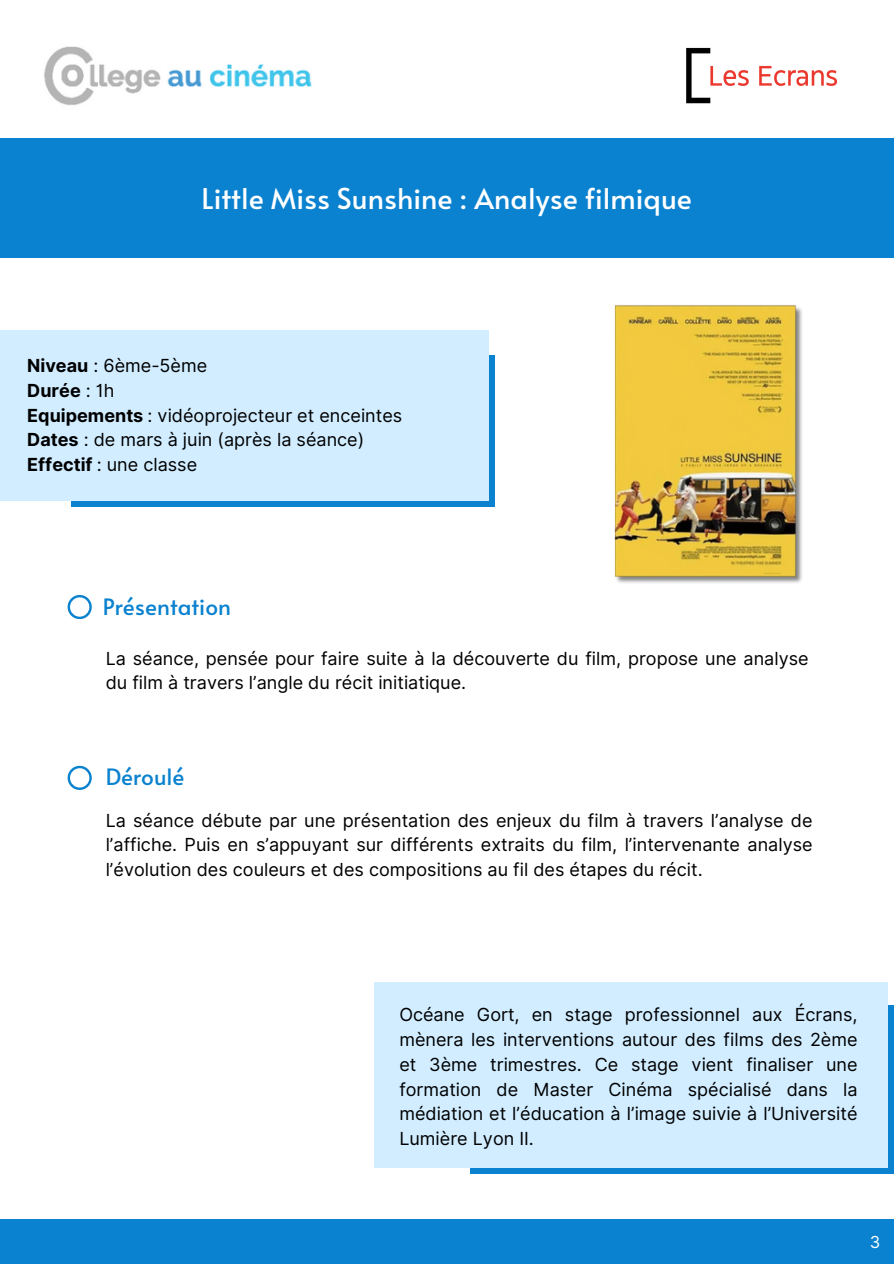
<style>
.page{position:relative;width:894px;height:1264px;background:#fff}
.page>*{position:absolute;margin:0;border:0;box-sizing:border-box;transform-origin:0 0}
.t1{font:28.5px "Alata";color:#fff}
.t2{font:22.5px "Alata";color:#0a82cf}
.t3{font:18px/24.8px "Inter";color:#000;text-align:justify}
.t4{font:700 18px "Inter";color:#000}
.t5{font:16.5px "Inter";color:#fff}
.s1{font-weight:700}
.s2{font-weight:400}
</style>
<div class="page">
<img style="left:686px;top:47px;width:152px;height:57px">
<img style="left:44px;top:46px;width:268px;height:60px">
<svg style="left:72px;top:356px;width:422px;height:150px;background:#238fd5"></svg>
<div style="left:0;top:330px;width:489px;height:170px;background:#d1edff"></div>
<div style="left:0;top:138px;width:893px;height:120px;background:#0a82cf"></div>
<div style="left:0;top:1218px;width:893px;height:45px;background:#0a82cf"></div>
<svg style="left:68px;top:765px;width:23px;height:24px"></svg>
<svg style="left:68px;top:595px;width:23px;height:23px"></svg>
<img style="left:614px;top:305px;width:188px;height:278px">
<svg style="left:470px;top:1005px;width:423px;height:168px;background:#2a93d6"></svg>
<div style="left:375px;top:982px;width:512px;height:185px;background:#d1edff"></div>
<p class="t1" style="left:201px;top:177px;width:492px">Little Miss Sunshine : Analyse filmique</p>
<p class="t3" style="left:27px;top:353px;width:181px"><span class="s1">Niveau</span> : 6ème-5ème</p>
<p class="t4" style="left:27px;top:379px;width:89px">Durée <span class="s2">: 1h</span></p>
<h1 class="t3" style="left:27px;top:403px;width:376px"><span class="s1">Equipements</span> : vidéoprojecteur et enceintes</h1>
<p class="t3" style="left:27px;top:427px;width:338px"><span class="s1">Dates</span> : de mars à juin (après la séance)</p>
<p class="t3" style="left:27px;top:452px;width:171px"><span class="s1">Effectif</span> : une classe</p>
<p class="t2" style="left:103px;top:590px;width:130px">Présentation</p>
<p class="t3" style="left:106px;top:645px;width:704px">La séance, pensée pour faire suite à la découverte du film, propose une analyse du film à travers l’angle du récit initiatique.</p>
<h2 class="t2" style="left:106px;top:760px;width:80px">Déroulé</h2>
<p class="t3" style="left:106px;top:807px;width:708px">La séance débute par une présentation des enjeux du film à travers l’analyse de l’affiche. Puis en s’appuyant sur différents extraits du film, l’intervenante analyse l’évolution des couleurs et des compositions au fil des étapes du récit.</p>
<p class="t3" style="left:399px;top:1002px;width:459px">Océane Gort, en stage professionnel aux Écrans, mènera les interventions autour des films des 2ème et 3ème trimestres. Ce stage vient finaliser une formation de Master Cinéma spécialisé dans la médiation et l’éducation à l’image suivie à l’Université Lumière Lyon II.</p>
<p class="t5" style="left:869px;top:1231px;width:12px">3</p>
</div>
